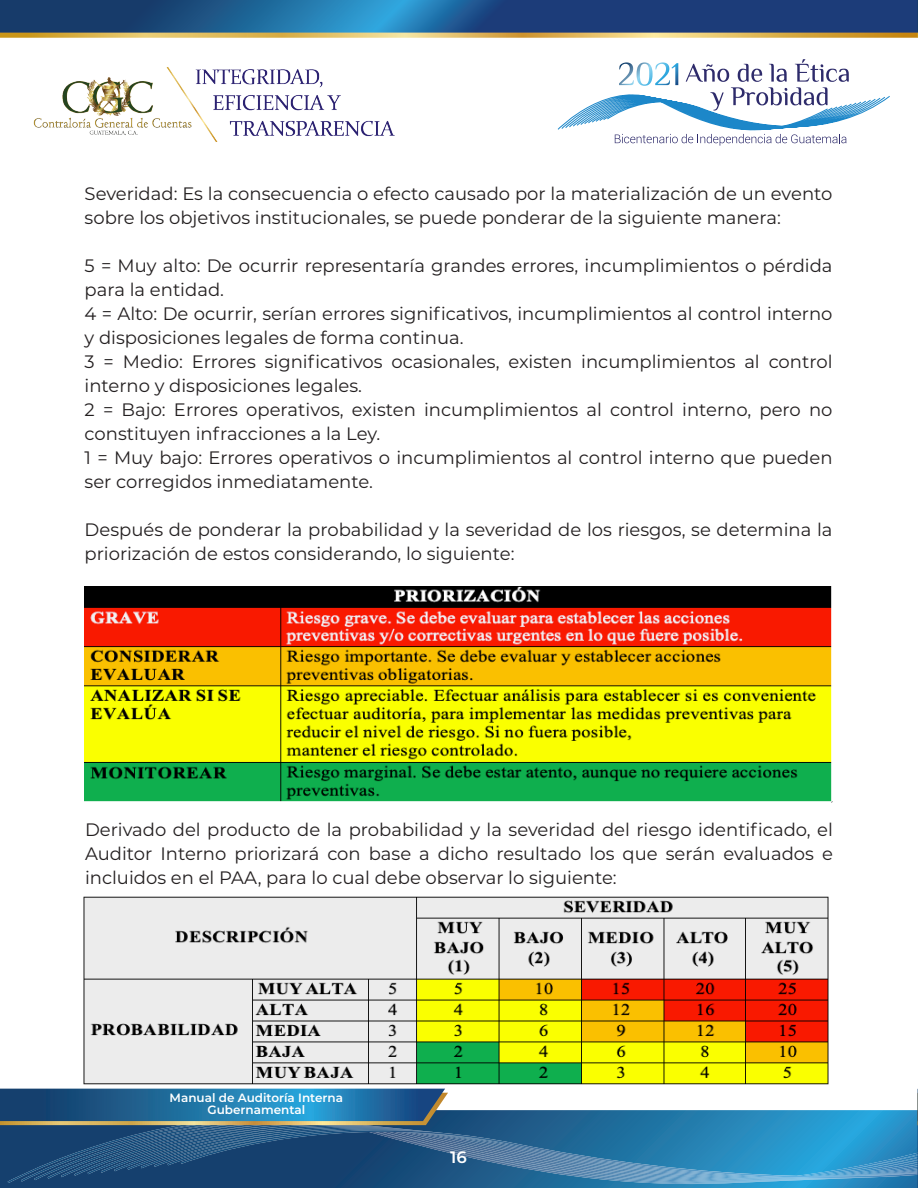
<style>
.page{position:relative;width:918px;height:1188px;background:#fff}
.page>*{position:absolute;margin:0;border:0;box-sizing:border-box;transform-origin:0 0}
.t1{font:18px/24px "Montserrat";color:#231f20}
.t2{font:600 16.5px "Montserrat";color:#fff}
.t3{font:600 12px/12px "Montserrat";color:#fff;text-align:center}
</style>
<div class="page">
<svg style="left:0;top:1110px;width:917px;height:78px;background:#206b9b"></svg>
<img style="left:8px;top:1118px;width:909px;height:66px">
<img style="left:21px;top:1119px;width:896px;height:65px">
<img style="left:48px;top:1125px;width:869px;height:58px">
<img style="left:74px;top:1125px;width:843px;height:57px">
<img style="left:101px;top:1125px;width:816px;height:56px">
<img style="left:128px;top:1126px;width:789px;height:54px">
<img style="left:154px;top:1125px;width:763px;height:54px">
<img style="left:181px;top:1120px;width:736px;height:58px">
<svg style="left:0;top:1089px;width:448px;height:36px;background:#357395"></svg>
<img style="left:0;top:0;width:918px;height:142px">
<div style="left:546px;top:45px;width:344px;height:126px;background:#fff"></div>
<svg style="left:558px;top:59px;width:332px;height:87px"></svg>
<svg style="left:917px;top:1089px;width:1px;height:99px"></svg>
<img style="left:85px;top:587px;width:747px;height:215px">
<img style="left:83px;top:897px;width:746px;height:187px">
<p class="t1" style="left:85px;top:181px;width:749px">Severidad: Es la consecuencia o efecto causado por la materialización de un evento sobre los objetivos institucionales, se puede ponderar de la siguiente manera:</p>
<p class="t1" style="left:85px;top:253px;width:749px">5 = Muy alto: De ocurrir representaría grandes errores, incumplimientos o pérdida para la entidad.</p>
<p class="t1" style="left:85px;top:301px;width:749px">4 = Alto: De ocurrir, serían errores significativos, incumplimientos al control interno y disposiciones legales de forma continua.</p>
<p class="t1" style="left:85px;top:349px;width:749px">3 = Medio: Errores significativos ocasionales, existen incumplimientos al control interno y disposiciones legales.</p>
<p class="t1" style="left:85px;top:397px;width:749px">2 = Bajo: Errores operativos, existen incumplimientos al control interno, pero no constituyen infracciones a la Ley.</p>
<p class="t1" style="left:85px;top:445px;width:749px">1 = Muy bajo: Errores operativos o incumplimientos al control interno que pueden ser corregidos inmediatamente.</p>
<p class="t1" style="left:85px;top:517px;width:749px">Después de ponderar la probabilidad y la severidad de los riesgos, se determina la priorización de estos considerando, lo siguiente:</p>
<p class="t1" style="left:85px;top:817px;width:749px;text-align:justify">Derivado del producto de la probabilidad y la severidad del riesgo identificado, el Auditor Interno priorizará con base a dicho resultado los que serán evaluados e incluidos en el PAA, para lo cual debe observar lo siguiente:</p>
<p class="t3" style="left:170px;top:1092px;width:175px">Manual de Auditoría Interna<br>Gubernamental</p>
<p class="t2" style="left:450px;top:1145px;width:18px">16</p>
</div>
